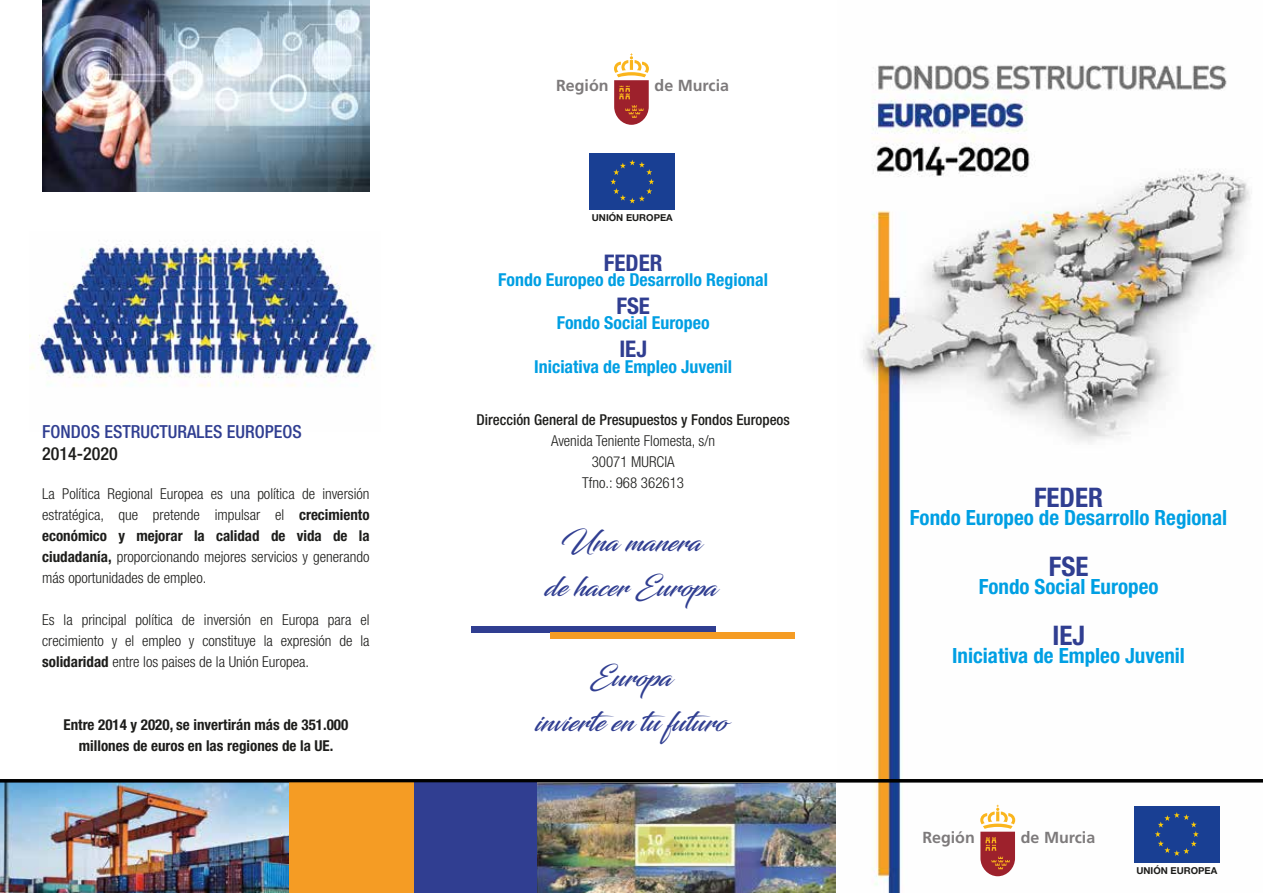
<style>
.page{position:relative;width:1263px;height:893px;background:#fff}
.page>*{position:absolute;margin:0;border:0;box-sizing:border-box;transform-origin:0 0}
.t1{font:27px/45px "Blacksword";color:#303e91;text-align:center}
.t2{font:700 condensed 27px "Helvetica Neue LT Std";color:#303e91}
.t3{font:700 condensed 22.95px "Helvetica Neue LT Std";color:#303e91}
.t4{font:700 condensed 21px "Helvetica Neue LT Std";color:#009fe3}
.t5{font:500 condensed 18px "Helvetica Neue LT Std";color:#303e91}
.t6{font:500 condensed 18px "Helvetica Neue LT Std";color:#1d1d1b}
.t7{font:700 condensed 17.85px "Helvetica Neue LT Std";color:#009fe3}
.t8{font:700 16.05px "Frutiger LT Std";color:#7d7a7b}
.t9{font:300 condensed 15px/21px "Helvetica Neue LT Std";color:#1d1d1b;text-align:justify}
.t10{font:700 condensed 15px/21px "Helvetica Neue LT Std";color:#1d1d1b;text-align:center}
.t11{font:500 condensed 15px "Helvetica Neue LT Std";color:#1d1d1b}
.t12{font:700 9.6px "Helvetica Neue LT Std";color:#1d1d1b}
.s1{font-weight:700}
</style>
<div class="page">
<img style="left:536px;top:783px;width:300px;height:110px">
<img style="left:0;top:782px;width:289px;height:111px">
<img style="left:838px;top:65px;width:425px;height:828px">
<img style="left:30px;top:243px;width:346px;height:144px">
<svg style="left:614px;top:53px;width:35px;height:72px"></svg>
<div style="left:590px;top:153px;width:85px;height:57px;background:#193f93"></div>
<svg style="left:610px;top:160px;width:44px;height:43px"></svg>
<svg style="left:980px;top:805px;width:35px;height:71px"></svg>
<div style="left:1134px;top:805px;width:85px;height:57px;background:#193f93"></div>
<svg style="left:1155px;top:812px;width:44px;height:44px"></svg>
<div style="left:412px;top:781px;width:124px;height:112px;background:#303e91"></div>
<div style="left:289px;top:781px;width:124px;height:112px;background:#f59c24"></div>
<img style="left:42px;top:0;width:327px;height:191px">
<div style="left:471px;top:626px;width:245px;height:6px;background:#303e91"></div>
<div style="left:550px;top:632px;width:245px;height:7px;background:#f59c24"></div>
<hr style="left:0;top:779px;width:1263px;height:3px;background:#000">
<p class="t5" style="left:42px;top:421px;width:261px">FONDOS ESTRUCTURALES EUROPEOS</p>
<p class="t6" style="left:42px;top:443px;width:77px">2014-2020</p>
<p class="t9" style="left:42px;top:483px;width:329px">La Política Regional Europea es una política de inversión estratégica, que pretende impulsar el <span class="s1">crecimiento económico y mejorar la calidad de vida de la ciudadanía,</span> proporcionando mejores servicios y generando más oportunidades de empleo.</p>
<p class="t9" style="left:42px;top:609px;width:329px">Es la principal política de inversión en Europa para el crecimiento y el empleo y constituye la expresión de la <span class="s1">solidaridad</span> entre los paises de la Unión Europea.</p>
<p class="t10" style="left:64px;top:714px;width:286px">Entre 2014 y 2020, se invertirán más de 351.000 millones de euros en las regiones de la UE.</p>
<p class="t8" style="left:556px;top:76px;width:54px">Región</p>
<p class="t8" style="left:654px;top:76px;width:76px">de Murcia</p>
<p class="t12" style="left:592px;top:212px;width:82px">UNIÓN EUROPEA</p>
<h2 class="t3" style="left:604px;top:249px;width:60px">FEDER</h2>
<p class="t7" style="left:498px;top:269px;width:271px">Fondo Europeo de Desarrollo Regional</p>
<h2 class="t3" style="left:616px;top:292px;width:35px">FSE</h2>
<p class="t7" style="left:557px;top:312px;width:154px">Fondo Social Europeo</p>
<h2 class="t3" style="left:619px;top:335px;width:29px">IEJ</h2>
<p class="t7" style="left:534px;top:355px;width:199px">Iniciativa de Empleo Juvenil</p>
<p class="t11" style="left:476px;top:411px;width:315px">Dirección General de Presupuestos y Fondos Europeos</p>
<p class="t9" style="left:551px;top:430px;width:166px;text-align:center">Avenida Teniente Flomesta, s/n<br>30071 MURCIA<br>Tfno.: 968 362613</p>
<h1 class="t1" style="left:545px;top:519px;width:174px">Una manera<br>de hacer Europa</h1>
<h1 class="t1" style="left:535px;top:654px;width:193px">Europa<br>invierte en tu futuro</h1>
<h1 class="t2" style="left:1034px;top:481px;width:70px">FEDER</h1>
<h3 class="t4" style="left:910px;top:505px;width:319px">Fondo Europeo de Desarrollo Regional</h3>
<h1 class="t2" style="left:1049px;top:550px;width:41px">FSE</h1>
<h3 class="t4" style="left:979px;top:574px;width:181px">Fondo Social Europeo</h3>
<h1 class="t2" style="left:1052px;top:619px;width:34px">IEJ</h1>
<h3 class="t4" style="left:952px;top:643px;width:234px">Iniciativa de Empleo Juvenil</h3>
<p class="t8" style="left:922px;top:828px;width:54px">Región</p>
<p class="t8" style="left:1021px;top:828px;width:76px">de Murcia</p>
<p class="t12" style="left:1136px;top:864px;width:82px">UNIÓN EUROPEA</p>
</div>
